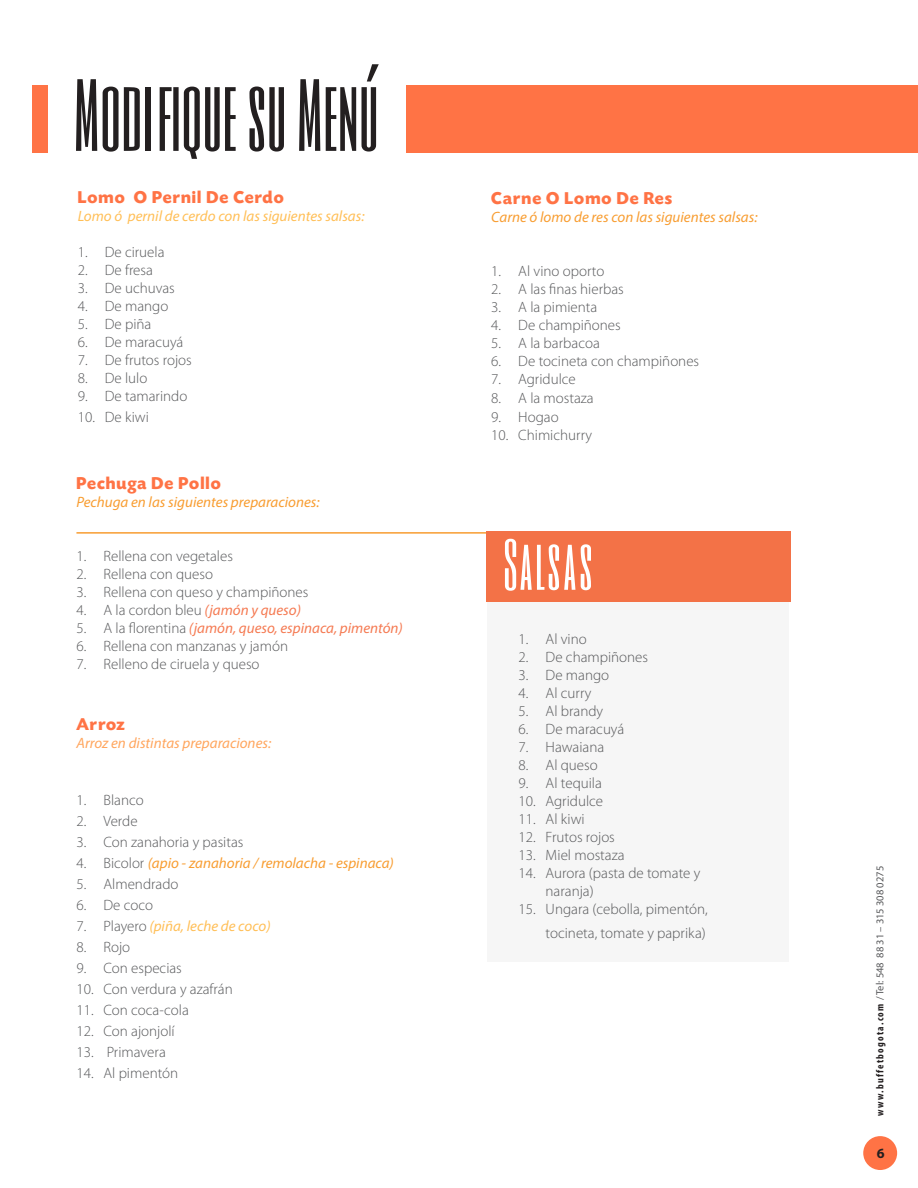
<style>
.page{position:relative;width:918px;height:1188px;background:#fff}
.page>*{position:absolute;margin:0;border:0;box-sizing:border-box;transform-origin:0 0}
.texto{font:84.9px "Six Caps";color:#231f20}
.texto-2{font:60px "Six Caps";letter-spacing:.04em;color:#fff}
.texto-3{font:700 18px "Today SHOP";letter-spacing:.06em;color:#ff7345}
.t1{font:300 15px/18px "Myriad Pro";color:#57585a}
.texto-4{font:italic 15px "Myriad Pro";color:#f89d31}
.texto-5{font:italic 15px "Myriad Pro";color:#ffbf57}
.t2{font:italic 15px "Myriad Pro";color:#f57a52}
.texto-6{font:italic 15px "Myriad Pro";color:#ffa65e}
.t3{font:700 14.1px "Myriad Pro";color:#231f20}
.t4{font:10.5px "Myriad Pro";color:#57585a}
.s1{font-weight:400;font-style:italic;color:#f57a52}
.s2{font-weight:300;font-style:normal;color:#57585a}
.s3{font-weight:700;font-stretch:condensed;color:#231f20}
</style>
<div class="page">
<div style="left:863px;top:1136px;width:34px;height:34px;background:#ff7345;border-radius:50%"></div>
<div style="left:487px;top:602px;width:302px;height:360px;background:#f6f6f6"></div>
<hr style="left:76px;top:532px;width:440px;height:2px;background:#f89d31">
<div style="left:486px;top:531px;width:304px;height:70px;background:#f37247"></div>
<div style="left:406px;top:85px;width:512px;height:67px;background:#ff7345"></div>
<div style="left:32px;top:85px;width:16px;height:67px;background:#ff7345"></div>
<p class="texto" style="left:73px;top:56px;width:307px">Modifique su Menú</p>
<p class="texto-3" style="left:78px;top:188px;width:208px">Lomo O Pernil De Cerdo</p>
<p class="texto-5" style="left:78px;top:207px;width:288px">Lomo ó pernil de cerdo con las siguientes salsas:</p>
<p class="t1" style="left:78px;top:243px;width:88px">1. De ciruela</p>
<p class="t1" style="left:78px;top:261px;width:77px">2. De fresa</p>
<p class="t1" style="left:78px;top:279px;width:99px">3. De uchuvas</p>
<p class="t1" style="left:78px;top:297px;width:92px">4. De mango</p>
<p class="t1" style="left:78px;top:315px;width:75px">5. De piña</p>
<p class="t1" style="left:78px;top:333px;width:107px">6. De maracuyá</p>
<p class="t1" style="left:78px;top:351px;width:116px">7. De frutos rojos</p>
<p class="t1" style="left:78px;top:369px;width:71px">8. De lulo</p>
<p class="t1" style="left:78px;top:387px;width:111px">9. De tamarindo</p>
<p class="t1" style="left:78px;top:408px;width:73px">10. De kiwi</p>
<p class="texto-3" style="left:76px;top:473px;width:146px">Pechuga De Pollo</p>
<p class="texto-4" style="left:76px;top:492px;width:245px">Pechuga en las siguientes preparaciones:</p>
<p class="t1" style="left:76px;top:546px;width:158px">1. Rellena con vegetales</p>
<p class="t1" style="left:76px;top:564px;width:138px">2. Rellena con queso</p>
<p class="t1" style="left:76px;top:582px;width:233px">3. Rellena con queso y champiñones</p>
<p class="t1" style="left:76px;top:600px;width:226px">4. A la cordon bleu <span class="s1">(jamón y queso)</span></p>
<p class="t2" style="left:76px;top:618px;width:328px"><span class="s2">5. A la florentina</span> (jamón, queso, espinaca, pimentón)</p>
<p class="t1" style="left:76px;top:636px;width:213px">6. Rellena con manzanas y jamón</p>
<p class="t1" style="left:76px;top:654px;width:185px">7. Relleno de ciruela y queso</p>
<p class="texto-3" style="left:76px;top:715px;width:50px">Arroz</p>
<p class="texto-6" style="left:76px;top:734px;width:196px">Arroz en distintas preparaciones:</p>
<p class="t1" style="left:76px;top:791px;width:69px">1. Blanco</p>
<p class="t1" style="left:76px;top:812px;width:63px">2. Verde</p>
<p class="t1" style="left:76px;top:833px;width:168px">3. Con zanahoria y pasitas</p>
<p class="texto-4" style="left:76px;top:854px;width:319px"><span class="s2">4. Bicolor</span> (apio - zanahoria / remolacha - espinaca)</p>
<p class="t1" style="left:76px;top:875px;width:104px">5. Almendrado</p>
<p class="t1" style="left:76px;top:896px;width:78px">6. De coco</p>
<p class="texto-5" style="left:76px;top:917px;width:196px"><span class="s2">7. Playero</span> (piña, leche de coco)</p>
<p class="t1" style="left:76px;top:938px;width:55px">8. Rojo</p>
<p class="t1" style="left:76px;top:959px;width:107px">9. Con especias</p>
<p class="t1" style="left:76px;top:980px;width:158px">10. Con verdura y azafrán</p>
<p class="t1" style="left:76px;top:1001px;width:114px">11. Con coca-cola</p>
<p class="t1" style="left:76px;top:1022px;width:100px">12. Con ajonjolí</p>
<p class="t1" style="left:76px;top:1043px;width:91px">13. Primavera</p>
<p class="t1" style="left:76px;top:1064px;width:103px">14. Al pimentón</p>
<p class="texto-3" style="left:491px;top:189px;width:182px">Carne O Lomo De Res</p>
<p class="texto-4" style="left:491px;top:207px;width:268px">Carne ó lomo de res con las siguientes salsas:</p>
<p class="t1" style="left:491px;top:262px;width:115px">1. Al vino oporto</p>
<p class="t1" style="left:491px;top:280px;width:134px">2. A las finas hierbas</p>
<p class="t1" style="left:491px;top:298px;width:107px">3. A la pimienta</p>
<p class="t1" style="left:491px;top:316px;width:131px">4. De champiñones</p>
<p class="t1" style="left:491px;top:334px;width:110px">5. A la barbacoa</p>
<p class="t1" style="left:491px;top:352px;width:209px">6. De tocineta con champiñones</p>
<p class="t1" style="left:491px;top:370px;width:86px">7. Agridulce</p>
<p class="t1" style="left:491px;top:389px;width:104px">8. A la mostaza</p>
<p class="t1" style="left:491px;top:407px;width:69px">9. Hogao</p>
<p class="t1" style="left:491px;top:426px;width:102px">10. Chimichurry</p>
<p class="texto-2" style="left:504px;top:523px;width:90px">Salsas</p>
<p class="t1" style="left:519px;top:629px;width:70px">1. Al vino</p>
<p class="t1" style="left:519px;top:647px;width:131px">2. De champiñones</p>
<p class="t1" style="left:519px;top:665px;width:92px">3. De mango</p>
<p class="t1" style="left:519px;top:683px;width:74px">4. Al curry</p>
<p class="t1" style="left:519px;top:701px;width:86px">5. Al brandy</p>
<p class="t1" style="left:519px;top:719px;width:107px">6. De maracuyá</p>
<p class="t1" style="left:519px;top:737px;width:87px">7. Hawaiana</p>
<p class="t1" style="left:519px;top:755px;width:81px">8. Al queso</p>
<p class="t1" style="left:519px;top:773px;width:85px">9. Al tequila</p>
<p class="t1" style="left:519px;top:791px;width:86px">10. Agridulce</p>
<p class="t1" style="left:519px;top:809px;width:68px">11. Al kiwi</p>
<p class="t1" style="left:519px;top:827px;width:98px">12. Frutos rojos</p>
<p class="t1" style="left:519px;top:845px;width:107px">13. Miel mostaza</p>
<p class="t1" style="left:546px;top:863px;width:156px;text-indent:-27px">14. Aurora (pasta de tomate y naranja)</p>
<p class="t1" style="left:519px;top:896px;width:191px;line-height:24px;text-align:right">15. Ungara (cebolla, pimentón, tocineta, tomate y paprika)</p>
<p class="t4" style="left:874px;top:1116px;width:252px;rotate:-90deg"><span class="s3">www.buffetbogota.com</span> / Tel: 548 88 31 – 315 308 0275</p>
<p class="t3" style="left:877px;top:1144px;width:9px">6</p>
</div>
